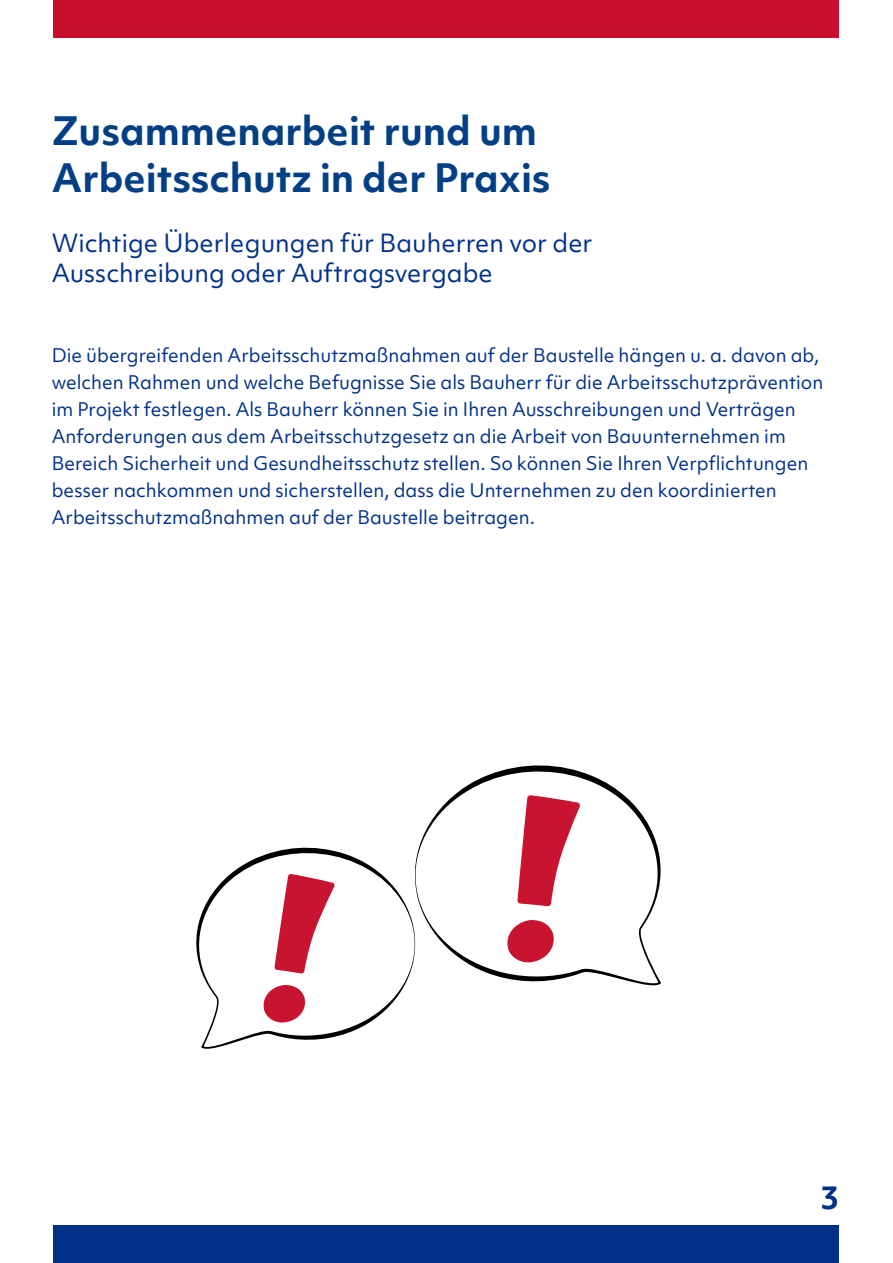
<style>
.page{position:relative;width:893px;height:1263px;background:#fff}
.page>*{position:absolute;margin:0;border:0;box-sizing:border-box;transform-origin:0 0}
.t1{font:700 37.5px/46.8px "Objektiv Mk 1";color:#033f85}
.t2{font:700 30px "Objektiv Mk 1";color:#003087}
.t3{font:24px/30px "Objektiv Mk 1";color:#003087}
.t4{font:18px/27px "Objektiv Mk 1";color:#003087}
</style>
<div class="page">
<div style="left:53px;top:0;width:786px;height:38px;background:#c8102e"></div>
<div style="left:53px;top:1225px;width:786px;height:38px;background:#003087"></div>
<svg style="left:198px;top:850px;width:214px;height:199px"></svg>
<svg style="left:412px;top:765px;width:249px;height:221px"></svg>
<svg style="left:507px;top:920px;width:47px;height:42px"></svg>
<svg style="left:517px;top:795px;width:63px;height:111px"></svg>
<h2 class="t1" style="left:52px;top:107px;width:500px">Zusammenarbeit rund um<br>Arbeitsschutz in der Praxis</h2>
<p class="t3" style="left:52px;top:228px;width:542px">Wichtige Überlegungen für Bauherren vor der<br>Ausschreibung oder Auftragsvergabe</p>
<p class="t4" style="left:52px;top:342px;width:773px">Die übergreifenden Arbeitsschutzmaßnahmen auf der Baustelle hängen u. a. davon ab, welchen Rahmen und welche Befugnisse Sie als Bauherr für die Arbeitsschutzprävention im Projekt festlegen. Als Bauherr können Sie in Ihren Ausschreibungen und Verträgen Anforderungen aus dem Arbeitsschutzgesetz an die Arbeit von Bauunternehmen im Bereich Sicherheit und Gesundheitsschutz stellen. So können Sie Ihren Verpflichtungen besser nachkommen und sicherstellen, dass die Unternehmen zu den koordinierten Arbeitsschutzmaßnahmen auf der Baustelle beitragen.</p>
<h2 class="t2" style="left:820px;top:1176px;width:20px">3</h2>
</div>
